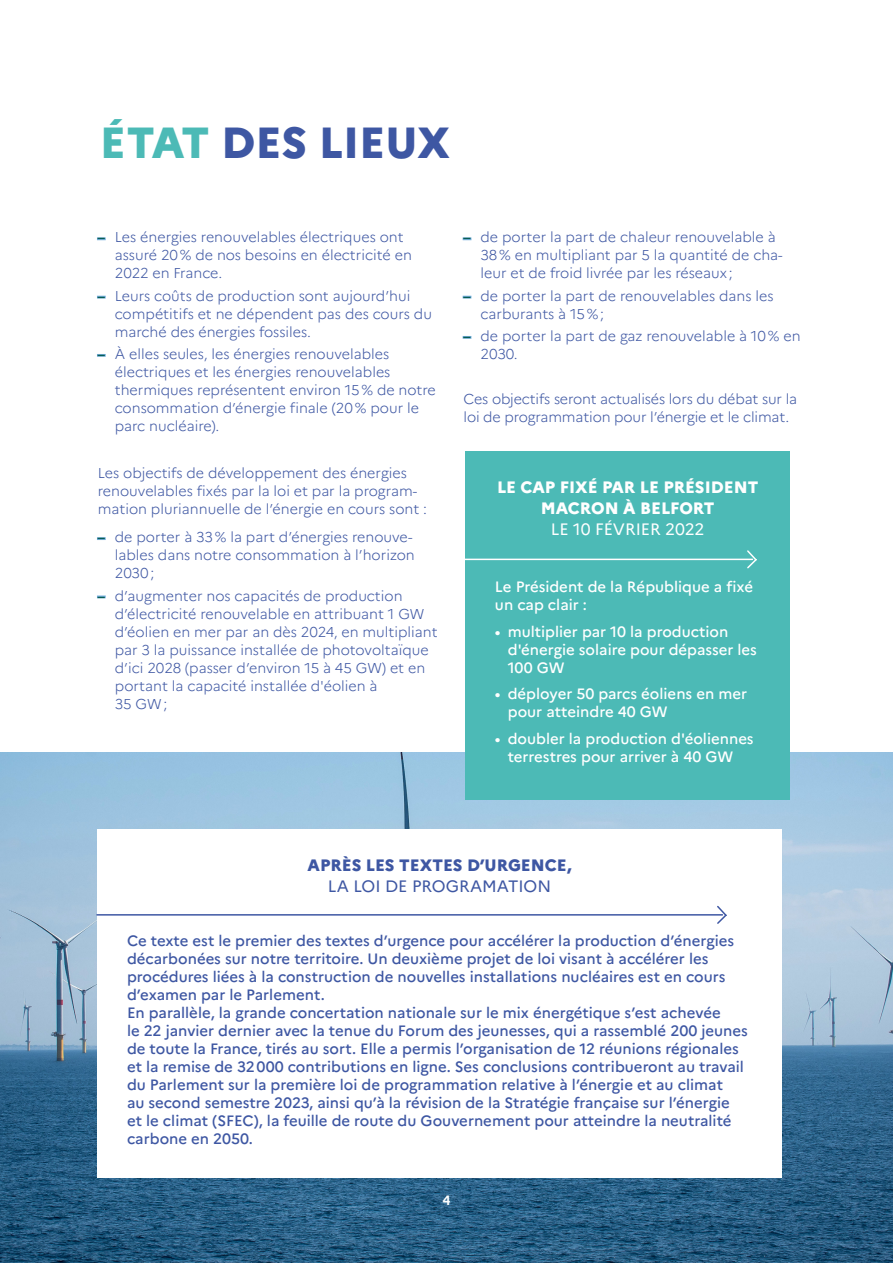
<style>
.page{position:relative;width:893px;height:1263px;background:#fff}
.page>*{position:absolute;margin:0;border:0;box-sizing:border-box;transform-origin:0 0}
.t1{font:800 43.5px "Marianne";color:#3e57a3}
.t2{font:800 16.5px/21px "Marianne";color:#fff;text-align:center}
.t3{font:800 16.5px "Marianne";color:#3e57a3}
.t4{font:16.5px "Marianne";color:#3e57a3}
.t5{font:16.5px "Marianne";color:#fff}
.t6{font:500 15px/18px "Marianne";color:#3e57a3}
.t7{font:500 15px/18px "Marianne";color:#fff}
.t8{font:300 14.25px/18px "Marianne";color:#3e57a3}
.t9{font:700 13.5px "Marianne";color:#fff}
.s1{color:#4cbab6}
.s2{font-family:"Arial Rounded MT Bold";font-weight:400;color:#7ab2e1}
</style>
<div class="page">
<img style="left:0;top:753px;width:893px;height:510px">
<div style="left:465px;top:451px;width:325px;height:348px;background:#4cbab6"></div>
<div style="left:97px;top:829px;width:685px;height:348px;background:#fff"></div>
<svg style="left:716px;top:905px;width:11px;height:19px"></svg>
<hr style="left:97px;top:914px;width:625px;height:1px;background:#3e57a3">
<svg style="left:746px;top:550px;width:11px;height:19px"></svg>
<hr style="left:446px;top:559px;width:306px;height:1px;background:#fff">
<h1 class="t1" style="left:100px;top:116px;width:352px"><span class="s1">ÉTAT</span> DES LIEUX</h1>
<p class="t8" style="left:115px;top:228px;width:299px;text-indent:-17px"><span class="s2">–</span> Les énergies renouvelables électriques ont assuré 20% de nos besoins en électricité en<br>2022 en France.</p>
<p class="t8" style="left:115px;top:287px;width:319px;text-indent:-17px"><span class="s2">–</span> Leurs coûts de production sont aujourd’hui compétitifs et ne dépendent pas des cours du marché des énergies fossiles.</p>
<p class="t8" style="left:115px;top:345px;width:322px;text-indent:-17px"><span class="s2">–</span> À elles seules, les énergies renouvelables électriques et les énergies renouvelables thermiques représentent environ 15% de notre consommation d’énergie finale (20% pour le parc nucléaire).</p>
<p class="t8" style="left:98px;top:463px;width:331px">Les objectifs de développement des énergies renouvelables fixés par la loi et par la program&shy;mation pluriannuelle de l’énergie en cours sont :</p>
<p class="t8" style="left:115px;top:528px;width:302px;text-indent:-17px"><span class="s2">–</span> de porter à 33% la part d’énergies renouve&shy;lables dans notre consommation à l’horizon<br>2030;</p>
<p class="t8" style="left:115px;top:586px;width:324px;text-indent:-17px"><span class="s2">–</span> d’augmenter nos capacités de production d’électricité renouvelable en attribuant 1 GW d’éolien en mer par an dès 2024, en multipliant par 3 la puissance installée de photovoltaïque d’ici 2028 (passer d’environ 15 à 45 GW) et en portant la capacité installée d'éolien à<br>35 GW;</p>
<p class="t8" style="left:480px;top:228px;width:304px;text-indent:-17px"><span class="s2">–</span> de porter la part de chaleur renouvelable à<br>38% en multipliant par 5 la quantité de cha&shy;leur et de froid livrée par les réseaux;</p>
<p class="t8" style="left:480px;top:287px;width:294px;text-indent:-17px"><span class="s2">–</span> de porter la part de renouvelables dans les carburants à 15%;</p>
<p class="t8" style="left:480px;top:327px;width:322px;text-indent:-17px"><span class="s2">–</span> de porter la part de gaz renouvelable à 10% en<br>2030.</p>
<p class="t8" style="left:463px;top:390px;width:335px">Ces objectifs seront actualisés lors du débat sur la loi de programmation pour l’énergie et le climat.</p>
<p class="t2" style="left:497px;top:477px;width:263px">LE CAP FIXÉ PAR LE PRÉSIDENT<br>MACRON À BELFORT</p>
<p class="t5" style="left:551px;top:519px;width:155px">LE 10 FÉVRIER 2022</p>
<p class="t7" style="left:495px;top:578px;width:260px">Le Président de la République a fixé un cap clair :</p>
<p class="t7" style="left:508px;top:622px;width:251px;text-indent:-13px">• multiplier par 10 la production d'énergie solaire pour dépasser les<br>100 GW</p>
<p class="t7" style="left:508px;top:685px;width:241px;text-indent:-13px">• déployer 50 parcs éoliens en mer pour atteindre 40 GW</p>
<p class="t7" style="left:495px;top:729px;width:260px;text-align:center">• doubler la production d'éoliennes terrestres pour arriver à 40 GW</p>
<p class="t3" style="left:308px;top:855px;width:265px">APRÈS LES TEXTES D’URGENCE,</p>
<p class="t4" style="left:328px;top:876px;width:225px">LA LOI DE PROGRAMATION</p>
<p class="t6" style="left:127px;top:932px;width:622px">Ce texte est le premier des textes d’urgence pour accélérer la production d’énergies décarbonées sur notre territoire. Un deuxième projet de loi visant à accélérer les procédures liées à la construction de nouvelles installations nucléaires est en cours d’examen par le Parlement.<br>En parallèle, la grande concertation nationale sur le mix énergétique s’est achevée<br>le 22 janvier dernier avec la tenue du Forum des jeunesses, qui a rassemblé 200 jeunes de toute la France, tirés au sort. Elle a permis l’organisation de 12 réunions régionales et la remise de 32000 contributions en ligne. Ses conclusions contribueront au travail du Parlement sur la première loi de programmation relative à l’énergie et au climat<br>au second semestre 2023, ainsi qu’à la révision de la Stratégie française sur l’énergie et le climat (SFEC), la feuille de route du Gouvernement pour atteindre la neutralité carbone en 2050.</p>
<p class="t9" style="left:442px;top:1192px;width:10px">4</p>
</div>
